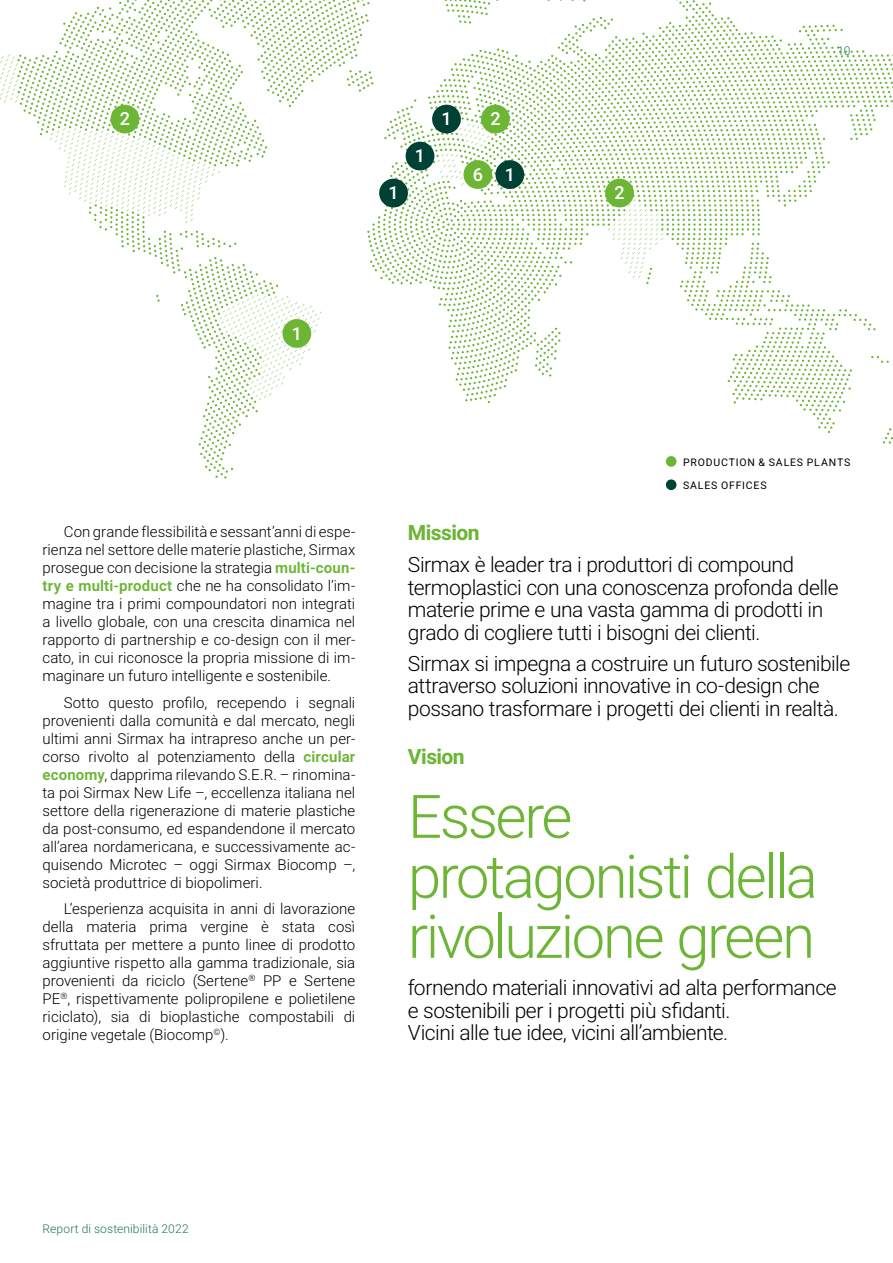
<style>
.page{position:relative;width:893px;height:1263px;background:#fff}
.page>*{position:absolute;margin:0;border:0;box-sizing:border-box;transform-origin:0 0}
.t1{font:300 60px/60px "Heebo";letter-spacing:-.045em;color:#6cb535}
.t2{font:300 21px/22.5px "Heebo";letter-spacing:-.025em;color:#000}
.t3{font:21px "Heebo";letter-spacing:-.03em;color:#6cb535}
.t4{font:18px "Heebo";color:#fff}
.t5{font:300 15px/18px "Heebo";color:#000;text-align:justify}
.t6{font:300 12px "Heebo";letter-spacing:.01em;color:#1f7565}
.t7{font:10.5px "Heebo";letter-spacing:.075em;color:#000}
.s1{font-weight:600;color:#6cb535}
</style>
<div class="page">
<svg style="left:0;top:0;width:892px;height:478px"></svg>
<div style="left:111px;top:105px;width:28px;height:28px;background:#6cb535;border-radius:50%"></div>
<div style="left:605px;top:179px;width:29px;height:28px;background:#6cb535;border-radius:50%"></div>
<div style="left:282px;top:319px;width:29px;height:29px;background:#6cb535;border-radius:50%"></div>
<div style="left:481px;top:105px;width:29px;height:28px;background:#6cb535;border-radius:50%"></div>
<div style="left:463px;top:160px;width:29px;height:29px;background:#6cb535;border-radius:50%"></div>
<div style="left:495px;top:160px;width:29px;height:29px;background:#004136;border-radius:50%"></div>
<div style="left:379px;top:179px;width:29px;height:28px;background:#004136;border-radius:50%"></div>
<div style="left:406px;top:142px;width:28px;height:28px;background:#004136;border-radius:50%"></div>
<div style="left:432px;top:105px;width:29px;height:28px;background:#004136;border-radius:50%"></div>
<div style="left:666px;top:456px;width:10px;height:11px;background:#6cb535;border-radius:50%"></div>
<div style="left:666px;top:479px;width:10px;height:11px;background:#004136;border-radius:50%"></div>
<p class="t4" style="left:120px;top:106px;width:12px">2</p>
<p class="t4" style="left:388px;top:180px;width:12px">1</p>
<p class="t4" style="left:415px;top:143px;width:12px">1</p>
<p class="t4" style="left:441px;top:106px;width:12px">1</p>
<p class="t4" style="left:490px;top:106px;width:12px">2</p>
<p class="t4" style="left:473px;top:162px;width:44px">6 1</p>
<p class="t4" style="left:614px;top:180px;width:12px">2</p>
<p class="t6" style="left:837px;top:42px;width:14px">10</p>
<p class="t4" style="left:292px;top:321px;width:12px">1</p>
<p class="t5" style="left:43px;top:523px;width:314px;text-indent:21px">Con grande flessibilità e sessant’anni di espe&shy;rienza nel settore delle materie plastiche, Sirmax prosegue con decisione la strategia <span class="s1">multi-coun&shy;try e multi-product</span> che ne ha consolidato l’im&shy;magine tra i primi compoundatori non integrati a livello globale, con una crescita dinamica nel rapporto di partnership e co-design con il mer&shy;cato, in cui riconosce la propria missione di im&shy;maginare un futuro intelligente e sostenibile.</p>
<p class="t5" style="left:43px;top:693px;width:314px;text-indent:21px">Sotto questo profilo, recependo i segnali provenienti dalla comunità e dal mercato, negli ultimi anni Sirmax ha intrapreso anche un per&shy;corso rivolto al potenziamento della <span class="s1">circular economy</span>, dapprima rilevando S.E.R. – rinomina&shy;ta poi Sirmax New Life –, eccellenza italiana nel settore della rigenerazione di materie plastiche da post-consumo, ed espandendone il mercato all’area nordamericana, e successivamente ac&shy;quisendo Microtec – oggi Sirmax Biocomp –, società produttrice di biopolimeri.</p>
<p class="t5" style="left:43px;top:900px;width:314px;text-indent:21px">L’esperienza acquisita in anni di lavorazione della materia prima vergine è stata così sfruttata per mettere a punto linee di prodotto aggiuntive rispetto alla gamma tradizionale, sia provenienti da riciclo (Sertene<sup>®</sup> PP e Sertene PE<sup>®</sup>, rispettivamente polipropilene e polietilene riciclato), sia di bioplastiche compostabili di origine vegetale (Biocomp<sup>©</sup>).</p>
<h2 class="t3" style="left:408px;top:518px;width:73px">Mission</h2>
<p class="t7" style="left:683px;top:455px;width:169px">PRODUCTION &amp; SALES PLANTS</p>
<p class="t7" style="left:683px;top:478px;width:85px">SALES OFFICES</p>
<h2 class="t2" style="left:408px;top:553px;width:432px">Sirmax è leader tra i produttori di compound termoplastici con una conoscenza profonda delle materie prime e una vasta gamma di prodotti in grado di cogliere tutti i bisogni dei clienti.</h2>
<h2 class="t2" style="left:408px;top:652px;width:444px">Sirmax si impegna a costruire un futuro sostenibile attraverso soluzioni innovative in co-design che possano trasformare i progetti dei clienti in realtà.</h2>
<h2 class="t3" style="left:408px;top:742px;width:58px">Vision</h2>
<h1 class="t1" style="left:408px;top:786px;width:411px">Essere protagonisti della rivoluzione green</h1>
<h2 class="t2" style="left:408px;top:976px;width:430px">fornendo materiali innovativi ad alta performance e sostenibili per i progetti più sfidanti.<br>Vicini alle tue idee, vicini all’ambiente.</h2>
<p class="t6" style="left:43px;top:1220px;width:148px">Report di sostenibilità 2022</p>
</div>
